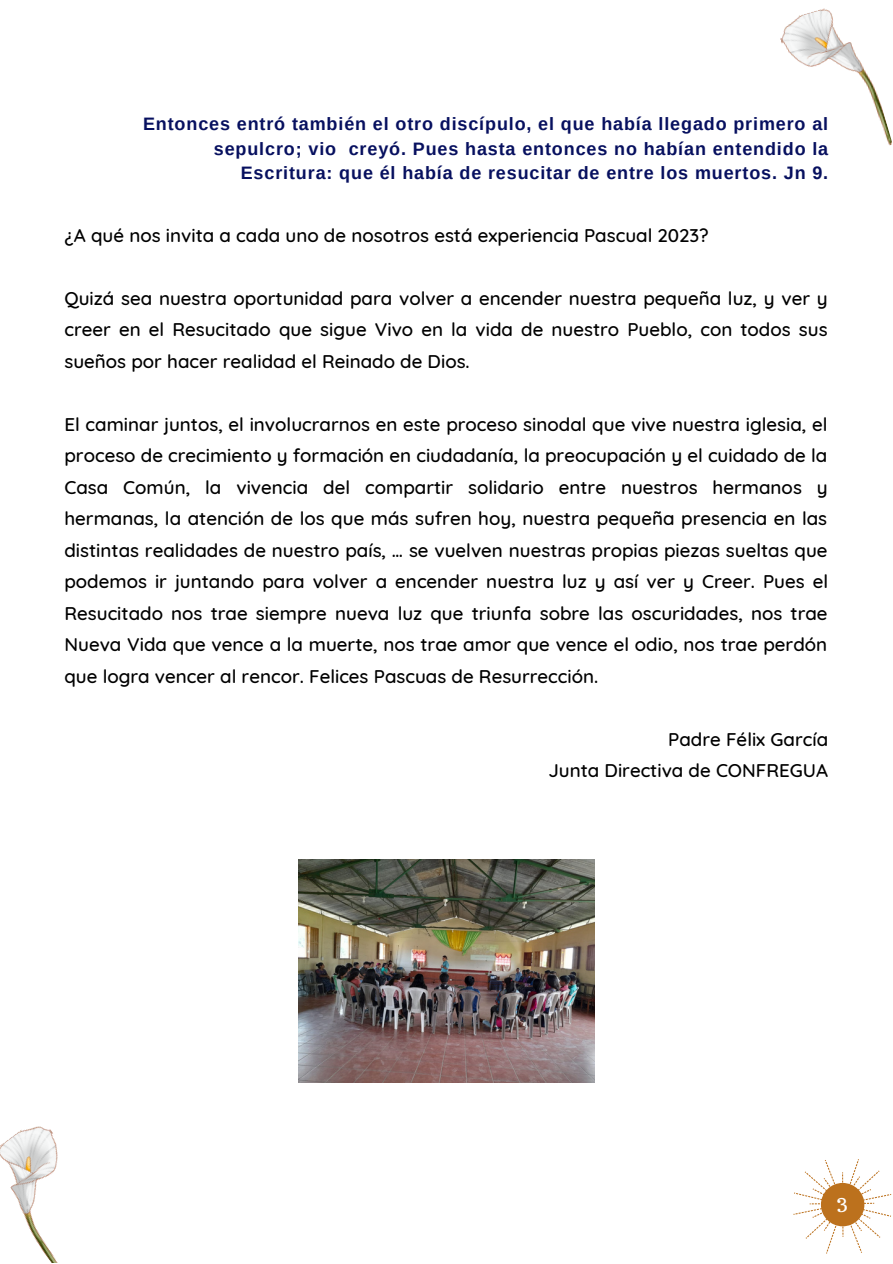
<style>
.page{position:relative;width:893px;height:1264px;background:#fff}
.page>*{position:absolute;margin:0;border:0;box-sizing:border-box;transform-origin:0 0}
.t1{font:20.4px "Trocchi";color:#fff}
.t2{font:500 18.75px/31.5px "Quicksand";color:#000;text-align:justify}
.t3{font:700 18px/24.8px "Arimo";letter-spacing:.05em;color:#07105f;text-align:right}
</style>
<div class="page">
<svg style="left:793px;top:1159px;width:98px;height:94px"></svg>
<img style="left:780px;top:8px;width:112px;height:138px">
<img style="left:0;top:1126px;width:58px;height:136px">
<img style="left:298px;top:859px;width:297px;height:223px">
<p class="t3" style="left:143px;top:111px;width:686px">Entonces entró también el otro discípulo, el que había llegado primero al sepulcro; vio creyó. Pues hasta entonces no habían entendido la<br>Escritura: que él había de resucitar de entre los muertos. Jn 9.</p>
<p class="t2" style="left:64px;top:219px;width:646px">¿A qué nos invita a cada uno de nosotros está experiencia Pascual 2023?</p>
<p class="t2" style="left:64px;top:282px;width:764px">Quizá sea nuestra oportunidad para volver a encender nuestra pequeña luz, y ver y creer en el Resucitado que sigue Vivo en la vida de nuestro Pueblo, con todos sus sueños por hacer realidad el Reinado de Dios.</p>
<p class="t2" style="left:64px;top:408px;width:765px">El caminar juntos, el involucrarnos en este proceso sinodal que vive nuestra iglesia, el proceso de crecimiento y formación en ciudadanía, la preocupación y el cuidado de la Casa Común, la vivencia del compartir solidario entre nuestros hermanos y hermanas, la atención de los que más sufren hoy, nuestra pequeña presencia en las distintas realidades de nuestro país, … se vuelven nuestras propias piezas sueltas que podemos ir juntando para volver a encender nuestra luz y así ver y Creer. Pues el Resucitado nos trae siempre nueva luz que triunfa sobre las oscuridades, nos trae Nueva Vida que vence a la muerte, nos trae amor que vence el odio, nos trae perdón que logra vencer al rencor. Felices Pascuas de Resurrección.</p>
<p class="t2" style="left:548px;top:722px;width:281px;text-align:right">Padre Félix García<br>Junta Directiva de CONFREGUA</p>
<p class="t1" style="left:836px;top:1188px;width:12px">3</p>
</div>
